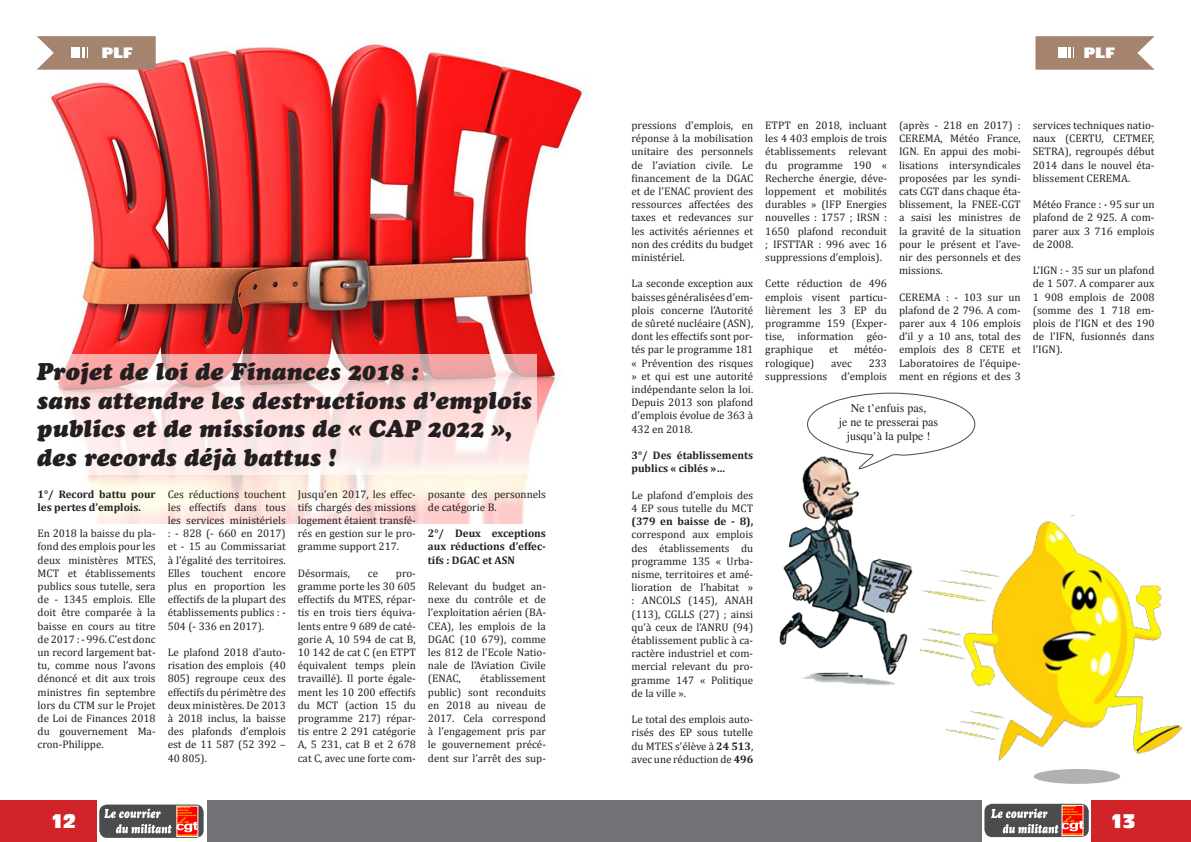
<style>
.page{position:relative;width:1191px;height:842px;background:#fff}
.page>*{position:absolute;margin:0;border:0;box-sizing:border-box;transform-origin:0 0}
.t1{font:italic 24px/28.8px "Cooper Black Std";color:#231f20}
.t2{font:18px "Antique Olive Compact";color:#fff}
.t3{font:800 14px "Gill Sans";color:#fff}
.t4{font:12px "Times";color:#231f20}
.t5{font:11px/13.2px "Cambria";color:#231f20;text-align:justify}
.t6{font:700 11px/13.2px "Cambria";color:#231f20}
.s1{font-weight:700}
</style>
<div class="page">
<div style="left:207px;top:800px;width:774px;height:42px;background:#717275"></div>
<div style="left:1091px;top:800px;width:100px;height:42px;background:#d1232a"></div>
<div style="left:984px;top:804px;width:104px;height:33px;background:#4b4c4d;border-radius:8px"></div>
<img style="left:1063px;top:807px;width:18px;height:27px">
<div style="left:1061px;top:805px;width:22px;height:31px;border:1px solid #fff"></div>
<svg style="left:1002px;top:824px;width:56px;height:9px"></svg>
<svg style="left:991px;top:809px;width:56px;height:9px"></svg>
<div style="left:0;top:800px;width:96px;height:42px;background:#d1232a"></div>
<div style="left:99px;top:804px;width:105px;height:34px;background:#4b4c4d;border-radius:8px"></div>
<img style="left:179px;top:808px;width:17px;height:27px">
<div style="left:177px;top:806px;width:21px;height:31px;border:1px solid #fff"></div>
<svg style="left:116px;top:824px;width:55px;height:9px"></svg>
<svg style="left:104px;top:809px;width:57px;height:9px"></svg>
<img style="left:36px;top:36px;width:548px;height:487px">
<svg style="left:37px;top:36px;width:119px;height:34px;background:#af927f"></svg>
<svg style="left:1035px;top:36px;width:119px;height:34px;background:#af9280"></svg>
<svg style="left:36px;top:354px;width:501px;height:120px"></svg>
<img style="left:920px;top:515px;width:262px;height:269px">
<img style="left:779px;top:469px;width:134px;height:216px">
<svg style="left:806px;top:392px;width:169px;height:78px"></svg>
<div style="left:1033px;top:769px;width:87px;height:15px;background:#b2b0b1;border-radius:50%"></div>
<p class="t3" style="left:101px;top:44px;width:33px">PLF</p>
<p class="t3" style="left:1083px;top:44px;width:33px">PLF</p>
<p class="t1" style="left:37px;top:357px;width:383px">Projet de loi de Finances 2018 :</p>
<p class="t1" style="left:37px;top:385px;width:496px">sans attendre les destructions d’emplois publics et de missions de « CAP 2022 », des records déjà battus !</p>
<p class="t6" style="left:38px;top:487px;width:120px">1°/ Record battu pour les pertes d’emplois.</p>
<p class="t5" style="left:38px;top:527px;width:120px">En 2018 la baisse du pla&shy;fond des emplois pour les deux ministères MTES, MCT et établissements publics sous tutelle, sera de - 1345 emplois. Elle doit être comparée à la baisse en cours au titre de 2017 : - 996. C’est donc un record largement bat&shy;tu, comme nous l’avons dénoncé et dit aux trois ministres fin septembre lors du CTM sur le Projet de Loi de Finances 2018 du gouvernement Ma&shy;cron-Philippe.</p>
<p class="t5" style="left:168px;top:487px;width:120px">Ces réductions touchent les effectifs dans tous les services ministériels : - 828 (- 660 en 2017) et - 15 au Commissariat à l’égalité des territoires.<br>Elles touchent encore plus en proportion les effectifs de la plupart des établissements publics : - 504 (- 336 en 2017).</p>
<p class="t5" style="left:168px;top:646px;width:120px">Le plafond 2018 d’auto&shy;risation des emplois (40<br>805) regroupe ceux des effectifs du périmètre des deux ministères. De 2013 à 2018 inclus, la baisse des plafonds d’emplois est de 11 587 (52 392 – 40 805).</p>
<p class="t5" style="left:298px;top:487px;width:120px">Jusqu’en 2017, les effec&shy;tifs chargés des missions logement étaient transfé&shy;rés en gestion sur le pro&shy;gramme support 217.</p>
<p class="t5" style="left:298px;top:566px;width:54px">Désormais,</p>
<p class="t5" style="left:368px;top:566px;width:12px">ce</p>
<p class="t5" style="left:298px;top:566px;width:120px;text-indent:98px">pro&shy;gramme porte les 30 605 effectifs du MTES, répar&shy;tis en trois tiers équiva&shy;lents entre 9 689 de caté&shy;gorie A, 10 594 de cat B, 10 142 de cat C (en ETPT équivalent temps plein travaillé). Il porte égale&shy;ment les 10 200 effectifs du MCT (action 15 du programme 217) répar&shy;tis entre 2 291 catégorie A, 5 231, cat B et 2 678 cat C, avec une forte com-</p>
<p class="t5" style="left:428px;top:487px;width:120px">posante des personnels de catégorie B.</p>
<p class="t6" style="left:428px;top:526px;width:120px;text-align:justify">2°/ Deux exceptions aux réductions d’effec&shy;tifs : DGAC et ASN</p>
<p class="t5" style="left:428px;top:580px;width:120px">Relevant du budget an&shy;nexe du contrôle et de l’exploitation aérien (BA-CEA), les emplois de la DGAC (10 679), comme les 812 de l’Ecole Natio&shy;nale de l’Aviation Civile (ENAC,</p>
<p class="t5" style="left:428px;top:672px;width:120px;text-indent:52px">établissement public) sont reconduits en 2018 au niveau de 2017. Cela correspond à l’engagement pris par le gouvernement précé&shy;dent sur l’arrêt des sup-</p>
<p class="t5" style="left:631px;top:119px;width:123px">pressions d’emplois, en réponse à la mobilisation unitaire des personnels de l’aviation civile. Le financement de la DGAC et de l’ENAC provient des ressources affectées des taxes et redevances sur les activités aériennes et non des crédits du budget ministériel.</p>
<p class="t5" style="left:631px;top:277px;width:123px">La seconde exception aux baisses généralisées d’em&shy;plois concerne l’Autorité de sûreté nucléaire (ASN), dont les effectifs sont por&shy;tés par le programme 181 « Prévention des risques » et qui est une autorité indépendante selon la loi.<br>Depuis 2013 son plafond d’emplois évolue de 363 à 432 en 2018.</p>
<p class="t6" style="left:631px;top:448px;width:123px">3°/ Des établissements publics « ciblés »…</p>
<p class="t5" style="left:631px;top:488px;width:123px">Le plafond d’emplois des 4 EP sous tutelle du MCT <span class="s1">(379 en baisse de - 8), </span>correspond aux emplois des établissements du programme 135 « Urba&shy;nisme, territoires et amé&shy;lioration de l’habitat » : ANCOLS (145), ANAH (113), CGLLS (27) ; ainsi qu’à ceux de l’ANRU (94) établissement public à ca&shy;ractère industriel et com&shy;mercial relevant du pro&shy;gramme 147 « Politique de la ville ».</p>
<p class="t5" style="left:631px;top:713px;width:123px">Le total des emplois auto&shy;risés des EP sous tutelle du MTES s’élève à <span class="s1">24 513</span>, avec une réduction de <span class="s1">496</span></p>
<p class="t5" style="left:765px;top:119px;width:123px">ETPT en 2018, incluant les 4 403 emplois de trois établissements relevant du programme 190 « Recherche énergie, déve&shy;loppement et mobilités durables » (IFP Energies nouvelles : 1757 ; IRSN :<br>1650 plafond reconduit ; IFSTTAR : 996 avec 16 suppressions d’emplois).</p>
<p class="t5" style="left:765px;top:277px;width:123px">Cette réduction de 496 emplois visent particu&shy;lièrement les 3 EP du programme 159 (Exper&shy;tise, information géo&shy;graphique</p>
<p class="t5" style="left:829px;top:343px;width:11px">et</p>
<p class="t5" style="left:854px;top:343px;width:34px">météo-</p>
<p class="t5" style="left:765px;top:356px;width:51px">rologique)</p>
<p class="t5" style="left:831px;top:356px;width:22px">avec</p>
<p class="t5" style="left:868px;top:356px;width:20px">233</p>
<p class="t5" style="left:765px;top:369px;width:64px">suppressions</p>
<p class="t5" style="left:841px;top:369px;width:47px">d’emplois</p>
<p class="t5" style="left:899px;top:119px;width:123px">(après - 218 en 2017) :<br>CEREMA, Météo France, IGN. En appui des mobi&shy;lisations intersyndicales proposées par les syndi&shy;cats CGT dans chaque éta&shy;blissement, la FNEE-CGT a saisi les ministres de la gravité de la situation pour le présent et l’ave&shy;nir des personnels et des missions.</p>
<p class="t5" style="left:899px;top:290px;width:123px">CEREMA : - 103 sur un plafond de 2 796. A com&shy;parer aux 4 106 emplois d’il y a 10 ans, total des emplois des 8 CETE et Laboratoires de l’équipe&shy;ment en régions et des 3</p>
<p class="t4" style="left:850px;top:401px;width:77px">Ne t’enfuis pas,</p>
<p class="t4" style="left:839px;top:415px;width:101px">je ne te presserai pas</p>
<p class="t4" style="left:846px;top:430px;width:85px">jusqu’à la pulpe !</p>
<p class="t5" style="left:1032px;top:119px;width:123px">services techniques natio&shy;naux (CERTU, CETMEF, SETRA), regroupés début 2014 dans le nouvel éta&shy;blissement CEREMA.</p>
<p class="t5" style="left:1032px;top:198px;width:123px">Météo France : - 95 sur un plafond de 2 925. A com&shy;parer aux 3 716 emplois de 2008.</p>
<p class="t5" style="left:1032px;top:264px;width:123px">L’IGN : - 35 sur un plafond de 1 507. A comparer aux 1 908 emplois de 2008 (somme des 1 718 em&shy;plois de l’IGN et des 190 de l’IFN, fusionnés dans l’IGN).</p>
<h2 class="t2" style="left:52px;top:809px;width:26px">12</h2>
<h2 class="t2" style="left:1111px;top:809px;width:26px">13</h2>
</div>
